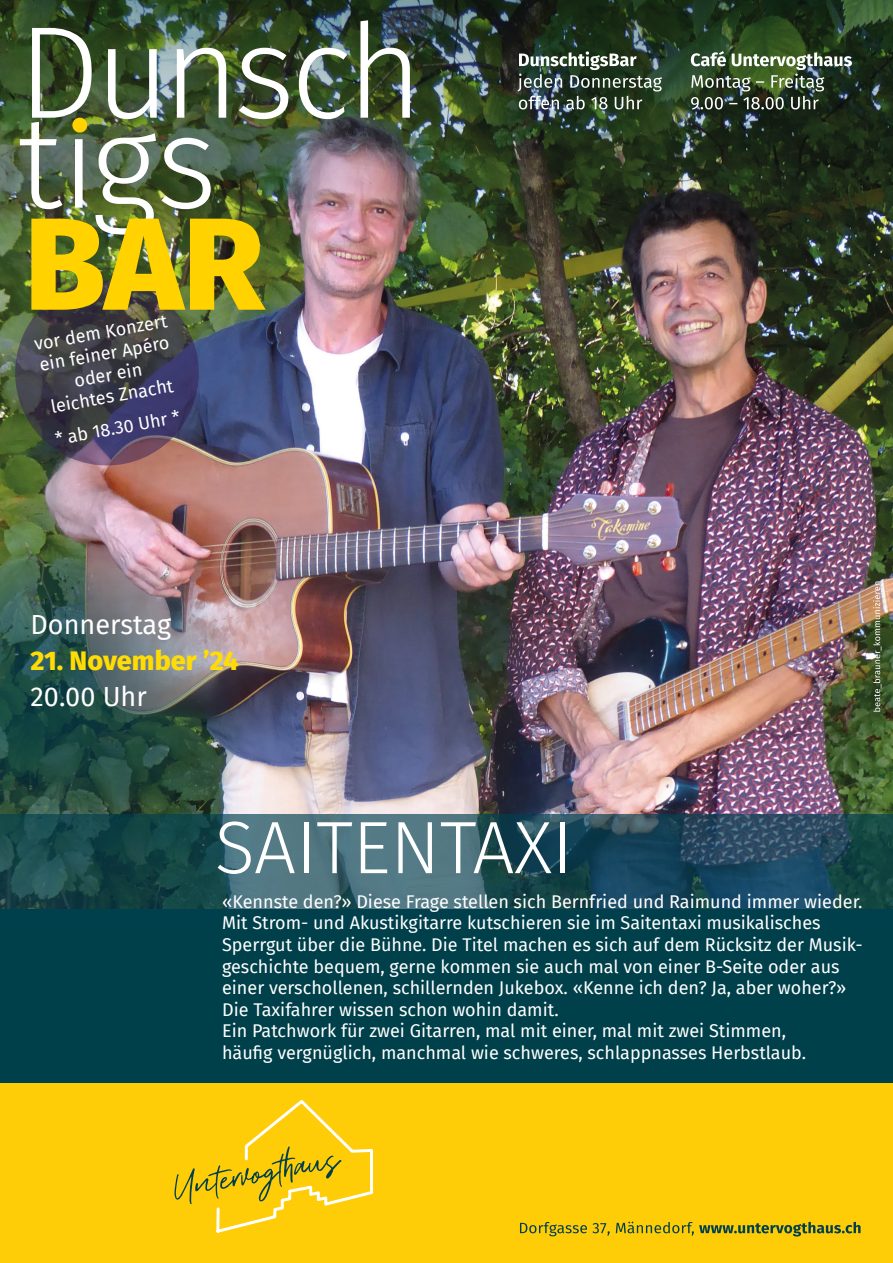
<style>
.page{position:relative;width:893px;height:1263px;background:#fff}
.page>*{position:absolute;margin:0;border:0;box-sizing:border-box;transform-origin:0 0}
.t1{font:300 74.25px "Fira Sans";letter-spacing:-.005em;color:#fff}
.t2{font:27px "Fira Sans";color:#fff}
.t3{font:800 27px "Fira Sans";color:#ffdc05}
.t4{font:18px/21.6px "Fira Sans";color:#fff}
</style>
<div class="page">
<img style="left:0;top:210px;width:893px;height:604px">
<div style="left:0;top:909px;width:893px;height:282px;background:#00404a"></div>
<div style="left:0;top:1083px;width:893px;height:180px;background:#ffcc08"></div>
<svg style="left:520px;top:1221px;width:340px;height:15px"></svg>
<svg style="left:174px;top:1101px;width:200px;height:131px"></svg>
<svg style="left:873px;top:581px;width:8px;height:131px"></svg>
<img style="left:0;top:0;width:893px;height:210px">
<img style="left:0;top:533px;width:257px;height:281px">
<svg style="left:0;top:814px;width:893px;height:95px;background:#295460"></svg>
<img style="left:691px;top:51px;width:161px;height:59px">
<svg style="left:15px;top:280px;width:184px;height:185px;background:#413e50"></svg>
<img style="left:518px;top:51px;width:144px;height:58px">
<img style="left:20px;top:20px;width:390px;height:290px">
<p class="t4" style="left:32px;top:333px;width:136px;rotate:-10deg">vor dem Konzert</p>
<p class="t4" style="left:38px;top:354px;width:133px;rotate:-10deg">ein feiner Apéro</p>
<p class="t4" style="left:73px;top:370px;width:70px;rotate:-10deg">oder ein</p>
<p class="t4" style="left:49px;top:396px;width:126px;rotate:-10deg">leichtes Znacht</p>
<p class="t4" style="left:53px;top:427px;width:128px;rotate:-10deg">* ab 18.30 Uhr *</p>
<p class="t2" style="left:30px;top:604px;width:142px">Donnerstag</p>
<p class="t3" style="left:30px;top:637px;width:210px">21. November ’24</p>
<p class="t2" style="left:30px;top:676px;width:118px">20.00 Uhr</p>
<p class="t1" style="left:215px;top:795px;width:360px">SAITENTAXI</p>
<p class="t4" style="left:222px;top:890px;width:642px">«Kennste den?» Diese Frage stellen sich Bernfried und Raimund immer wieder.<br>Mit Strom- und Akustikgitarre kutschieren sie im Saitentaxi musikalisches</p>
<p class="t4" style="left:222px;top:933px;width:642px">Sperrgut über die Bühne. Die Titel machen es sich auf dem Rücksitz der Musik&shy;geschichte bequem, gerne kommen sie auch mal von einer B-Seite oder aus einer verschollenen, schillernden Jukebox. «Kenne ich den? Ja, aber woher?»</p>
<p class="t4" style="left:222px;top:998px;width:338px">Die Taxifahrer wissen schon wohin damit.</p>
<p class="t4" style="left:222px;top:1020px;width:565px">Ein Patchwork für zwei Gitarren, mal mit einer, mal mit zwei Stimmen,</p>
<p class="t4" style="left:222px;top:1041px;width:585px">häufig vergnüglich, manchmal wie schweres, schlappnasses Herbstlaub.</p>
</div>
